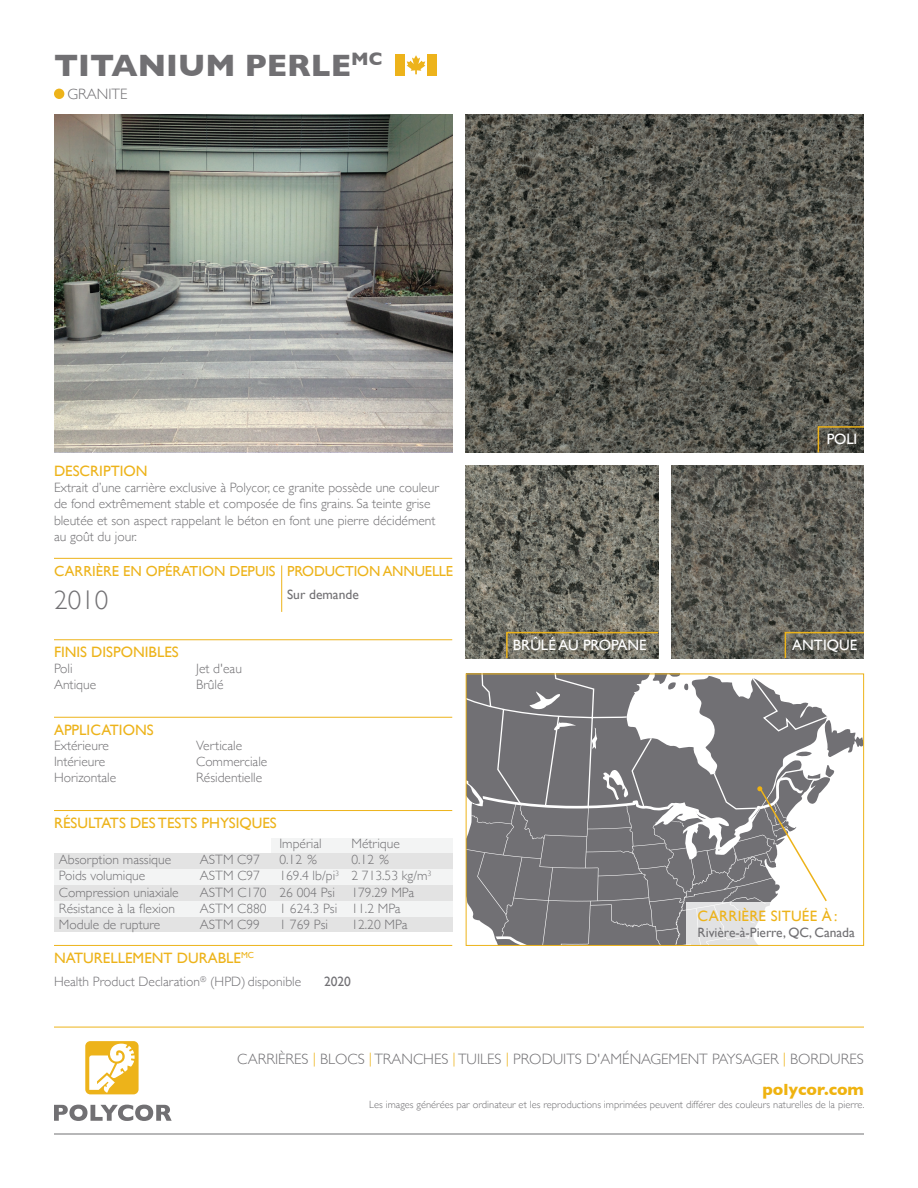
<style>
.page{position:relative;width:918px;height:1188px;background:#fff}
.page>*{position:absolute;margin:0;border:0;box-sizing:border-box;transform-origin:0 0}
.t1{font:700 31.5px "Gill Sans";color:#717073}
.t2{font:300 27px "Gill Sans";color:#717073}
.t3{font:700 16.5px "Gill Sans";color:#efb310}
.t4{font:15px "Gill Sans";color:#edb31a}
.t5{font:300 15px "Gill Sans";color:#717073}
.t6{font:15px "Gill Sans";color:#fff}
.t7{font:14.55px "Gill Sans";color:#edb31a}
.t8{font:300 13.5px/16.2px "Gill Sans";color:#717073}
.t9{font:300 13.5px "Gill Sans";color:#717074}
.t10{font:13.5px "Gill Sans";color:#717073}
.t11{font:13.5px "Gill Sans";color:#717074}
.t12{font:300 10.5px "Gill Sans";color:#717073}
.s1{color:#edb31a}
</style>
<div class="page">
<hr style="left:54px;top:945px;width:398px;height:1px;background:#edb31b">
<img style="left:466px;top:115px;width:398px;height:337px">
<img style="left:466px;top:466px;width:192px;height:192px">
<img style="left:672px;top:466px;width:192px;height:192px">
<hr style="left:281px;top:565px;width:1px;height:47px;background:#edb31a">
<div style="left:54px;top:89px;width:10px;height:10px;background:#edb31a;border-radius:50%"></div>
<hr style="left:54px;top:639px;width:398px;height:1px;background:#edb31a">
<hr style="left:54px;top:558px;width:398px;height:1px;background:#edb31a">
<hr style="left:54px;top:717px;width:398px;height:1px;background:#edb31a">
<hr style="left:54px;top:810px;width:398px;height:1px;background:#edb31a">
<svg style="left:817px;top:425px;width:47px;height:28px"></svg>
<svg style="left:784px;top:631px;width:80px;height:28px;background:#696553"></svg>
<svg style="left:829px;top:720px;width:33px;height:62px"></svg>
<svg style="left:468px;top:676px;width:361px;height:108px"></svg>
<svg style="left:468px;top:777px;width:360px;height:167px;background:#8b8a8d"></svg>
<img style="left:54px;top:115px;width:398px;height:337px">
<svg style="left:687px;top:903px;width:141px;height:41px"></svg>
<div style="left:54px;top:916px;width:398px;height:16px;background:#e3e3e3"></div>
<div style="left:54px;top:869px;width:398px;height:16px;background:#f3f4f4"></div>
<div style="left:271px;top:838px;width:181px;height:16px;background:#f3f4f4"></div>
<div style="left:54px;top:885px;width:398px;height:16px;background:#e3e3e3"></div>
<div style="left:54px;top:854px;width:398px;height:15px;background:#e3e3e3"></div>
<div style="left:54px;top:901px;width:398px;height:15px;background:#f3f4f4"></div>
<div style="left:396px;top:54px;width:9px;height:22px;background:#edb31b"></div>
<div style="left:427px;top:54px;width:9px;height:22px;background:#edb31b"></div>
<svg style="left:407px;top:55px;width:18px;height:19px"></svg>
<svg style="left:505px;top:631px;width:154px;height:28px;background:#77725f"></svg>
<hr style="left:54px;top:1027px;width:810px;height:1px;background:#edb31a">
<hr style="left:54px;top:1134px;width:810px;height:1px;background:#717073">
<div style="left:466px;top:674px;width:398px;height:272px;border:1px solid #edb31a"></div>
<svg style="left:85px;top:1041px;width:54px;height:53px"></svg>
<svg style="left:54px;top:1105px;width:118px;height:16px"></svg>
<h1 class="t1" style="left:54px;top:40px;width:330px">TITANIUM PERLE<sup>MC</sup></h1>
<p class="t5" style="left:68px;top:82px;width:62px">GRANITE</p>
<p class="t4" style="left:54px;top:462px;width:95px">DESCRIPTION</p>
<p class="t8" style="left:54px;top:479px;width:386px">Extrait d’une carrière exclusive à Polycor, ce granite possède une couleur de fond extrêmement stable et composée de fins grains. Sa teinte grise bleutée et son aspect rappelant le béton en font une pierre décidément au goût du jour.</p>
<p class="t7" style="left:54px;top:563px;width:223px">CARRIÈRE EN OPÉRATION DEPUIS</p>
<h2 class="t2" style="left:54px;top:578px;width:55px">2010</h2>
<p class="t7" style="left:287px;top:563px;width:168px">PRODUCTION ANNUELLE</p>
<p class="t10" style="left:287px;top:587px;width:73px">Sur demande</p>
<p class="t4" style="left:54px;top:643px;width:126px">FINIS DISPONIBLES</p>
<p class="t8" style="left:54px;top:659px;width:44px">Poli<br>Antique</p>
<p class="t8" style="left:196px;top:659px;width:47px">Jet d'eau<br>Brûlé</p>
<p class="t4" style="left:54px;top:721px;width:101px">APPLICATIONS</p>
<p class="t8" style="left:54px;top:737px;width:64px">Extérieure<br>Intérieure<br>Horizontale</p>
<p class="t8" style="left:196px;top:737px;width:73px">Verticale<br>Commerciale<br>Résidentielle</p>
<p class="t4" style="left:54px;top:814px;width:224px">RÉSULTATS DES TESTS PHYSIQUES</p>
<p class="t8" style="left:279px;top:835px;width:44px">Impérial</p>
<p class="t8" style="left:351px;top:835px;width:50px">Métrique</p>
<p class="t8" style="left:59px;top:851px;width:114px">Absorption massique</p>
<p class="t8" style="left:200px;top:851px;width:62px">ASTM C97</p>
<p class="t8" style="left:279px;top:851px;width:39px">0.12 %</p>
<p class="t8" style="left:351px;top:851px;width:39px">0.12 %</p>
<p class="t8" style="left:59px;top:867px;width:88px">Poids volumique</p>
<p class="t8" style="left:200px;top:867px;width:62px">ASTM C97</p>
<p class="t8" style="left:279px;top:867px;width:154px">169.4 lb/pi<sup>3</sup> 2 713.53 kg/m<sup>3</sup></p>
<p class="t8" style="left:59px;top:883px;width:121px">Compression uniaxiale</p>
<p class="t8" style="left:200px;top:883px;width:216px">ASTM C170 26 004 Psi 179.29 MPa</p>
<p class="t8" style="left:59px;top:900px;width:118px">Résistance à la flexion</p>
<p class="t8" style="left:200px;top:900px;width:202px">ASTM C880 1 624.3 Psi 11.2 MPa</p>
<p class="t8" style="left:59px;top:916px;width:103px">Module de rupture</p>
<p class="t8" style="left:200px;top:916px;width:62px">ASTM C99</p>
<p class="t8" style="left:279px;top:916px;width:50px">1 769 Psi</p>
<p class="t8" style="left:351px;top:916px;width:58px">12.20 MPa</p>
<p class="t4" style="left:54px;top:949px;width:202px">NATURELLEMENT DURABLE<sup>MC</sup></p>
<p class="t9" style="left:54px;top:971px;width:249px">Health Product Declaration<sup>®</sup> (HPD) disponible</p>
<p class="t11" style="left:324px;top:974px;width:28px">2020</p>
<p class="t6" style="left:513px;top:636px;width:135px">BRÛLÉ AU PROPANE</p>
<p class="t6" style="left:827px;top:430px;width:32px">POLI</p>
<p class="t6" style="left:792px;top:636px;width:66px">ANTIQUE</p>
<p class="t4" style="left:698px;top:907px;width:141px">CARRIÈRE SITUÉE À:</p>
<p class="t10" style="left:698px;top:925px;width:159px">Rivière-à-Pierre, QC, Canada</p>
<p class="t5" style="left:237px;top:1048px;width:628px">CARRIÈRES <span class="s1">|</span> BLOCS <span class="s1">|</span>TRANCHES <span class="s1">|</span>TUILES <span class="s1">|</span> PRODUITS D'AMÉNAGEMENT PAYSAGER <span class="s1">|</span> BORDURES</p>
<p class="t3" style="left:762px;top:1077px;width:103px">polycor.com</p>
<p class="t12" style="left:369px;top:1096px;width:497px">Les images générées par ordinateur et les reproductions imprimées peuvent différer des couleurs naturelles de la pierre.</p>
</div>
